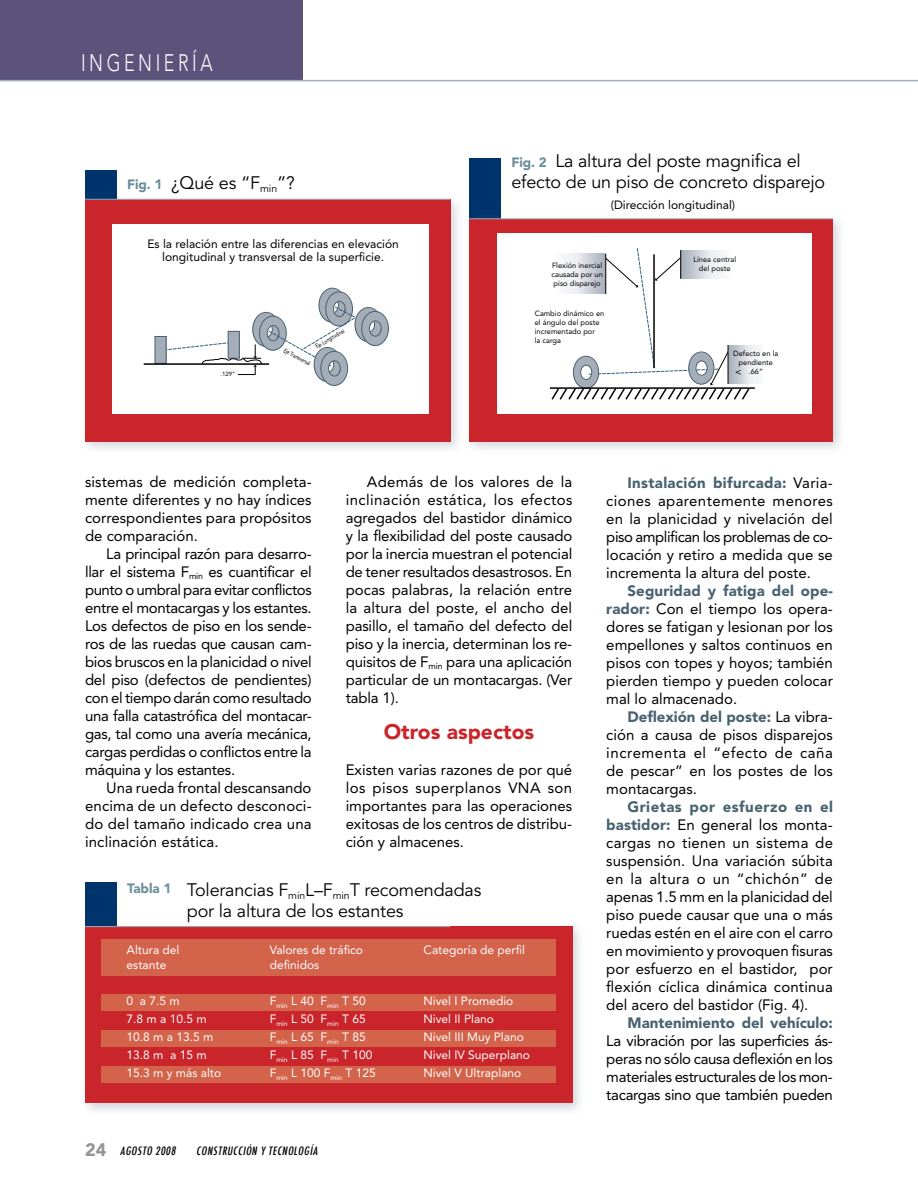
<style>
.page{position:relative;width:918px;height:1188px;background:#fff}
.page>*{position:absolute;margin:0;border:0;box-sizing:border-box;transform-origin:0 0}
.t1{font:300 23.7px "Avenir";letter-spacing:.2em;color:#fff;scale:.75 1}
.t2{font:900 21px "Avenir";color:#c9252b}
.t3{font:18px/21px "Avenir";letter-spacing:-.01em;color:#000}
.t4{font:15px/18px "Avenir";color:#000;text-align:justify}
.t5{font:900 15px "Avenir";color:#486270}
.t6{font:900 13.5px "Avenir";letter-spacing:-.01em;color:#6b8d9c}
.t7{font:12px/18px "Avenir";color:#fff}
.t8{font:12px/13.5px "Avenir";color:#000;text-align:center}
.t9{font:italic 500 condensed 11.25px "Futura";color:#000}
.t10{font:7.5px/9px "Avenir";color:#000;text-align:center}
.t11{font:6px "Avenir";color:#000;scale:.75 1}
.t12{font:6px "Avenir";color:#000}
.s1{font-weight:900;font-size:13.5px;color:#6b8d9c}
.s2{font-family:"Avenir";font-weight:900;font-style:normal;font-stretch:normal;font-size:18px;color:#939598}
.s3{font-weight:900;color:#486270}
</style>
<div class="page">
<div style="left:0;top:0;width:303px;height:81px;background:#5b537c"></div>
<hr style="left:0;top:80px;width:918px;height:1px;background:#a5adb9">
<div style="left:469px;top:158px;width:32px;height:62px;background:#00346d"></div>
<div style="left:463px;top:213px;width:385px;height:244px;background:#a5adb9;opacity:.5"></div>
<div style="left:469px;top:219px;width:364px;height:223px;background:#c9252b"></div>
<div style="left:497px;top:233px;width:315px;height:180px;background:#fff"></div>
<hr style="left:469px;top:218px;width:364px;height:1px;background:#a5adb9">
<div style="left:79px;top:193px;width:387px;height:264px;background:#a5adb9;opacity:.5"></div>
<div style="left:85px;top:199px;width:365px;height:243px;background:#c9252b"></div>
<div style="left:113px;top:224px;width:316px;height:189px;background:#fff"></div>
<div style="left:85px;top:170px;width:32px;height:29px;background:#00346d"></div>
<hr style="left:85px;top:199px;width:365px;height:1px;background:#a5adb9">
<div style="left:319px;top:288px;width:27px;height:35px;border:1px solid #486270;border-radius:50%"></div>
<div style="left:361px;top:311px;width:28px;height:35px;border:1px solid #486270;border-radius:50%"></div>
<div style="left:155px;top:336px;width:11px;height:27px;background:#a5adb9"></div>
<div style="left:155px;top:336px;width:12px;height:28px;border:1px solid #486270"></div>
<hr style="left:144px;top:363px;width:125px;height:2px;background:#000">
<svg style="left:163px;top:289px;width:225px;height:97px"></svg>
<hr style="left:550px;top:387px;width:205px;height:2px;background:#000">
<div style="left:728px;top:345px;width:38px;height:39px;background:#f3f4f6"></div>
<svg style="left:550px;top:248px;width:201px;height:152px"></svg>
<div style="left:554px;top:254px;width:52px;height:40px;background:linear-gradient(to right,#fff,#b1b8c4)"></div>
<hr style="left:606px;top:254px;width:1px;height:40px;background:#000">
<div style="left:79px;top:921px;width:508px;height:196px;background:#a5adb9;opacity:.5"></div>
<div style="left:85px;top:927px;width:487px;height:176px;background:#c9252b"></div>
<div style="left:85px;top:882px;width:32px;height:44px;background:#00346d"></div>
<hr style="left:85px;top:926px;width:365px;height:1px;background:#a5adb9">
<div style="left:101px;top:939px;width:455px;height:36px;background:#d4634c"></div>
<div style="left:101px;top:994px;width:455px;height:16px;background:#d4634c"></div>
<div style="left:101px;top:1030px;width:455px;height:16px;background:#d4634c"></div>
<div style="left:101px;top:1066px;width:455px;height:17px;background:#d4634c"></div>
<h1 class="t1" style="left:81px;top:49px;width:177px">INGENIERÍA</h1>
<p class="t3" style="left:127px;top:173px;width:169px"><span class="s1">Fig. 1</span> ¿Qué es “F<sub>min</sub>”?</p>
<p class="t8" style="left:147px;top:237px;width:253px">Es la relación entre las diferencias en elevación longitudinal y transversal de la superficie.</p>
<p class="t12" style="left:220px;top:371px;width:16px">.129“</p>
<p class="t11" style="left:314px;top:344px;width:45px;rotate:-30deg">Eje Longitudinal</p>
<p class="t11" style="left:286px;top:347px;width:41px;rotate:28deg">Eje Transversal</p>
<p class="t3" style="left:511px;top:151px;width:315px"><span class="s1">Fig. 2</span> La altura del poste magnifica el efecto de un piso de concreto disparejo</p>
<p class="t8" style="left:611px;top:198px;width:126px">(Dirección longitudinal)</p>
<p class="t10" style="left:551px;top:261px;width:53px;text-align:justify">Flexión inercial causada por un piso disparejo</p>
<p class="t10" style="left:535px;top:309px;width:71px;text-align:left">Cambio dinámico en el ángulo del poste incrementado por<br>la carga</p>
<p class="t10" style="left:693px;top:255px;width:44px">Línea central del poste</p>
<p class="t10" style="left:733px;top:349px;width:47px">Defecto en la pendiente .66“</p>
<p class="t10" style="left:743px;top:370px;width:6px;rotate:90deg">V</p>
<p class="t4" style="left:85px;top:473px;width:228px">sistemas de medición completa&shy;mente diferentes y no hay índices correspondientes para propósitos de comparación.</p>
<p class="t4" style="left:85px;top:545px;width:228px;text-indent:21px">La principal razón para desarro&shy;llar el sistema F<sub>min</sub> es cuantificar el punto o umbral para evitar conflictos entre el montacargas y los estantes.<br>Los defectos de piso en los sende&shy;ros de las ruedas que causan cam&shy;bios bruscos en la planicidad o nivel del piso (defectos de pendientes) con el tiempo darán como resultado una falla catastrófica del montacar&shy;gas, tal como una avería mecánica, cargas perdidas o conflictos entre la máquina y los estantes.</p>
<p class="t4" style="left:85px;top:779px;width:228px;text-indent:21px">Una rueda frontal descansando encima de un defecto desconoci&shy;do del tamaño indicado crea una inclinación estática.</p>
<p class="t4" style="left:346px;top:473px;width:228px;text-indent:21px">Además de los valores de la inclinación estática, los efectos agregados del bastidor dinámico y la flexibilidad del poste causado por la inercia muestran el potencial de tener resultados desastrosos. En pocas palabras, la relación entre la altura del poste, el ancho del pasillo, el tamaño del defecto del piso y la inercia, de---terminan los re&shy;quisitos de F<sub>min</sub> para una aplicación particular de un montacargas. (Ver tabla 1).</p>
<h2 class="t2" style="left:384px;top:719px;width:152px">Otros aspectos</h2>
<p class="t4" style="left:346px;top:761px;width:228px">Existen varias razones de por qué los pisos superplanos VNA son importantes para las operaciones exitosas de los centros de distribu&shy;ción y almacenes.</p>
<p class="t6" style="left:127px;top:880px;width:46px">Tabla 1</p>
<p class="t3" style="left:187px;top:879px;width:296px">Tolerancias F<sub>min</sub>L–F<sub>min</sub>T recomendadas por la altura de los estantes</p>
<p class="t7" style="left:127px;top:943px;width:54px;line-height:15px">Altura del estante</p>
<p class="t7" style="left:270px;top:943px;width:95px;line-height:15px">Valores de tráfico definidos</p>
<p class="t7" style="left:424px;top:941px;width:103px">Categoría de perfil</p>
<p class="t7" style="left:127px;top:992px;width:96px">0 a 7.5 m<br>7.8 m a 10.5 m<br>10.8 m a 13.5 m<br>13.8 m a 15 m<br>15.3 m y más alto</p>
<p class="t7" style="left:270px;top:992px;width:108px">F<sub>min</sub> L 40 F<sub>min</sub> T 50<br>F<sub>min</sub> L 50 F<sub>min</sub> T 65<br>F<sub>min</sub> L 65 F<sub>min</sub> T 85<br>F<sub>min</sub> L 85 F<sub>min</sub> T 100<br>F<sub>min</sub> L 100 F<sub>min</sub> T 125</p>
<p class="t7" style="left:424px;top:992px;width:108px">Nivel I Promedio<br>Nivel II Plano<br>Nivel III Muy Plano<br>Nivel IV Superplano<br>Nivel V Ultraplano</p>
<p class="t9" style="left:85px;top:1143px;width:95px"><span class="s2">2 4</span> AGOSTO 2008</p>
<p class="t9" style="left:196px;top:1143px;width:124px">CONSTRUCCIÓN Y TECNOLOGÍA</p>
<p class="t4" style="left:606px;top:474px;width:228px;text-indent:21px"><span class="s3">Instalación bifurcada:</span> Varia&shy;ciones aparentemente menores en la planicidad y nivelación del piso amplifican los problemas de co&shy;locación y retiro a medida que se incrementa la altura del poste.</p>
<p class="t4" style="left:606px;top:582px;width:228px;text-indent:21px"><span class="s3">Seguridad y fatiga del ope&shy;rador:</span> Con el tiempo los opera&shy;dores se fatigan y lesionan por los empellones y saltos continuos en pisos con topes y hoyos; también pierden tiempo y pueden colocar mal lo almacenado.</p>
<p class="t4" style="left:606px;top:708px;width:228px;text-indent:21px"><span class="s3">Deflexión del poste:</span> La vibra&shy;ción a causa de pisos disparejos incrementa el “efecto de caña de pescar” en los postes de los montacargas.</p>
<p class="t4" style="left:606px;top:798px;width:228px;text-indent:21px"><span class="s3">Grietas por esfuerzo en el bastidor:</span> En general los monta&shy;cargas no tienen un sistema de suspensión. Una variación súbita en la altura o un “chichón” de apenas 1.5 mm en la planicidad del piso puede causar que una o más ruedas estén en el aire con el carro en movimiento y provoquen fisuras por esfuerzo en el bastidor, por flexión cíclica dinámica continua del acero del bastidor (Fig. 4).</p>
<p class="t5" style="left:628px;top:1014px;width:207px">Mantenimiento del vehículo:</p>
<p class="t4" style="left:606px;top:1032px;width:228px">La vibración por las superficies ás&shy;peras no sólo causa deflexión en los materiales estructurales de los mon&shy;tacargas sino que también pueden</p>
</div>
